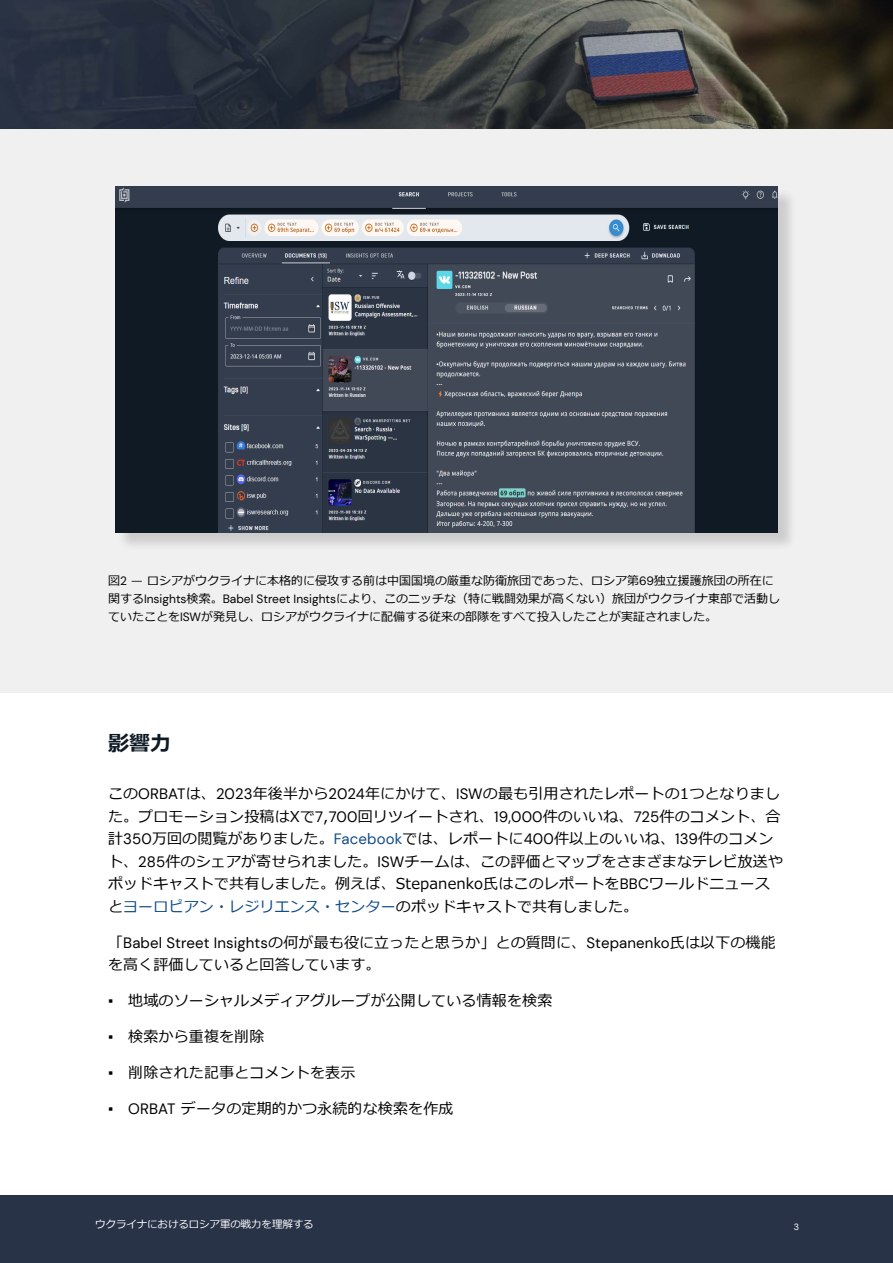
<style>
.page{position:relative;width:893px;height:1263px;background:#fff}
.page>*{position:absolute;margin:0;border:0;box-sizing:border-box;transform-origin:0 0}
.t1{font:700 21px "Meiryo";color:#0d1925}
.t2{font:15px/22.5px "Meiryo";letter-spacing:.01em;color:#000}
.t3{font:italic 12px/18px "Meiryo";color:#000}
.t4{font:10.5px "Meiryo";letter-spacing:-.01em;color:#fff}
.t5{font:9px "DM Sans";color:#fff}
.s1{font-family:"DM Sans";font-style:normal}
.s2{font-family:"DM Sans"}
.s3{font-family:"DM Sans";color:#104c89}
.s4{color:#104c89}
.s5{font-family:"Arial"}
</style>
<div class="page">
<div style="left:0;top:1195px;width:893px;height:68px;background:#283347"></div>
<img style="left:0;top:0;width:893px;height:129px">
<div style="left:0;top:129px;width:893px;height:563px;background:#f0f0f0"></div>
<div style="left:117px;top:188px;width:680px;height:364px;background:#000;opacity:.15"></div>
<img style="left:115px;top:186px;width:663px;height:346px">
<p class="t3" style="left:108px;top:572px;width:674px">図<span class="s1">2</span> — ロシアがウクライナに本格的に侵攻する前は中国国境の厳重な防衛旅団であった、ロシア第<span class="s1">69</span>独立援護旅団の所在に関する<span class="s1">Insights</span>検索。<span class="s1">Babel Street Insights</span>により、このニッチな（特に戦闘効果が高くない）旅団がウクライナ東部で活動していたことを<span class="s1">ISW</span>が発見し、ロシアがウクライナに配備する従来の部隊をすべて投入したことが実証されました。</p>
<h1 class="t1" style="left:108px;top:729px;width:64px">影響力</h1>
<p class="t2" style="left:108px;top:783px;width:676px">この<span class="s2">ORBAT</span>は、<span class="s2">2023</span>年後半から<span class="s2">2024</span>年にかけて、<span class="s2">ISW</span>の最も引用されたレポートの1つとなりました。プロモーション投稿はXで<span class="s2">7</span>,<span class="s2">700</span>回リツイートされ、<span class="s2">19,000</span>件のいいね、<span class="s2">725</span>件のコメント、合計<span class="s2">350</span>万回の閲覧がありました。<span class="s3">Facebook</span>では、レポートに<span class="s2">400</span>件以上のいいね、<span class="s2">139</span>件のコメント、<span class="s2">285</span>件のシェアが寄せられました。<span class="s2">ISW</span>チームは、この評価とマップをさまざまなテレビ放送やポッドキャストで共有しました。例えば、Stepanenko氏はこのレポートを<span class="s2">BBC</span>ワールドニュースと<span class="s4">ヨーロピアン・レジリエンス・センター</span>のポッドキャストで共有しました。</p>
<p class="t2" style="left:108px;top:932px;width:669px">「<span class="s2">Babel Street Insights</span>の何が最も役に立ったと思うか」との質問に、<span class="s2">Stepanenko</span>氏は以下の機能を高く評価していると回答しています。</p>
<p class="t2" style="left:108px;top:990px;width:446px"><span class="s5">▪</span> 地域のソーシャルメディアグループが公開している情報を検索</p>
<p class="t2" style="left:108px;top:1026px;width:158px"><span class="s5">▪</span> 検索から重複を削除</p>
<p class="t2" style="left:108px;top:1062px;width:249px"><span class="s5">▪</span> 削除された記事とコメントを表示</p>
<p class="t2" style="left:108px;top:1098px;width:347px"><span class="s5">▪</span> <span class="s2">ORBAT</span> データの定期的かつ永続的な検索を作成</p>
<p class="t4" style="left:95px;top:1217px;width:220px">ウクライナにおけるロシア軍の戦力を理解する</p>
<p class="t5" style="left:794px;top:1221px;width:7px">3</p>
</div>
